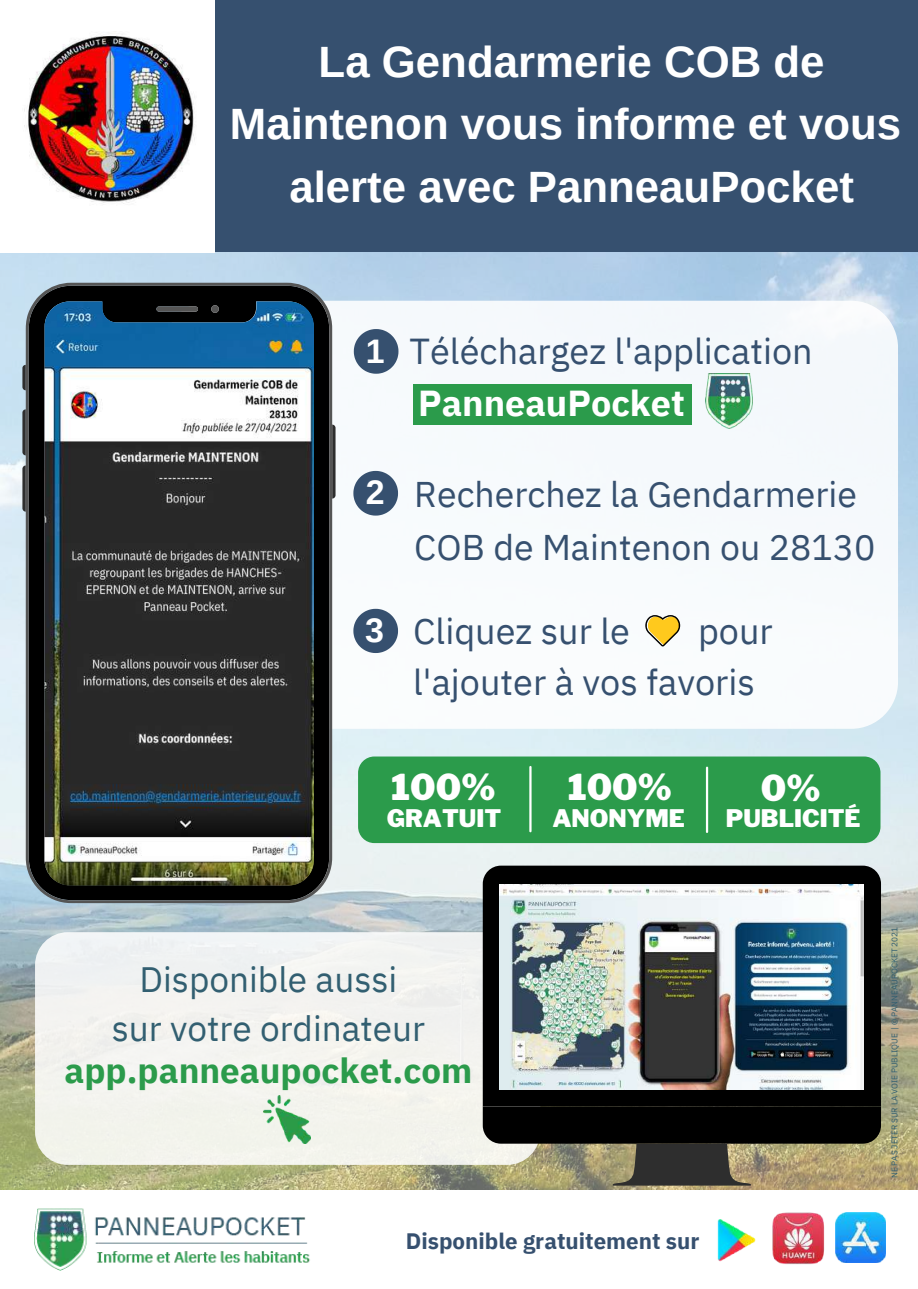
<style>
.page{position:relative;width:918px;height:1289px;background:#fff}
.page>*{position:absolute;margin:0;border:0;box-sizing:border-box;transform-origin:0 0}
.t1{font:700 43.8px/62.6px "Arimo";color:#fff;text-align:center}
.t2{font:36px/51.8px "IBM Plex Sans";color:#36506f}
.t3{font:700 36px "IBM Plex Sans";color:#fff}
.t4{font:35.7px/53.4px "IBM Plex Sans";color:#36506f}
.t5{font:900 35.4px "Libre Franklin";color:#fff}
.t6{font:35.25px/49.2px "IBM Plex Sans";color:#325f71;text-align:center}
.t7{font:700 34.95px "IBM Plex Sans";color:#2b9b4b}
.t8{font:700 33.9px "Arimo";color:#fff}
.t9{font:900 24px "Libre Franklin";color:#fff}
.t10{font:700 22.35px "IBM Plex Sans";color:#36506f}
.t11{font:8.25px "IBM Plex Sans";color:#325f71}
</style>
<div class="page">
<img style="left:0;top:252px;width:918px;height:938px">
<div style="left:214px;top:0;width:704px;height:252px;background:#36506f"></div>
<div style="left:164px;top:301px;width:734px;height:427px;background:#f7fafd;border-radius:47px"></div>
<div style="left:413px;top:384px;width:279px;height:41px;background:#2b9b4b"></div>
<div style="left:35px;top:932px;width:505px;height:232px;background:#f3f3ef;border-radius:33px"></div>
<div style="left:483px;top:865px;width:398px;height:241px;background:#000"></div>
<svg style="left:483px;top:1106px;width:398px;height:79px;background:#4d4939"></svg>
<img style="left:500px;top:884px;width:364px;height:204px">
<svg style="left:354px;top:329px;width:44px;height:44px"></svg>
<svg style="left:353px;top:471px;width:45px;height:44px"></svg>
<img style="left:264px;top:1095px;width:47px;height:47px">
<div style="left:358px;top:756px;width:523px;height:87px;background:#2b9b4b;border-radius:16px"></div>
<svg style="left:645px;top:615px;width:35px;height:31px"></svg>
<svg style="left:22px;top:365px;width:4px;height:25px"></svg>
<svg style="left:22px;top:409px;width:4px;height:46px"></svg>
<svg style="left:22px;top:465px;width:4px;height:46px"></svg>
<svg style="left:332px;top:424px;width:4px;height:74px"></svg>
<svg style="left:26px;top:283px;width:306px;height:620px;background:#444c50"></svg>
<svg style="left:353px;top:608px;width:45px;height:45px"></svg>
<img style="left:705px;top:373px;width:47px;height:56px">
<hr style="left:529px;top:766px;width:3px;height:65px;background:#fff">
<hr style="left:706px;top:767px;width:2px;height:64px;background:#fff">
<img style="left:717px;top:1219px;width:39px;height:43px">
<img style="left:836px;top:1212px;width:49px;height:50px">
<img style="left:772px;top:1212px;width:53px;height:52px">
<img style="left:34px;top:1208px;width:276px;height:61px">
<img style="left:24px;top:34px;width:171px;height:170px">
<p class="t1" style="left:230px;top:30px;width:673px">La Gendarmerie COB de<br>Maintenon vous informe et vous alerte avec PanneauPocket</p>
<p class="t8" style="left:366px;top:332px;width:20px">1</p>
<p class="t2" style="left:410px;top:324px;width:405px">Téléchargez l'application</p>
<p class="t3" style="left:418px;top:378px;width:268px">PanneauPocket</p>
<p class="t8" style="left:366px;top:473px;width:20px">2</p>
<p class="t4" style="left:414px;top:467px;width:463px">Recherchez la Gendarmerie<br>COB de Maintenon ou 28130</p>
<p class="t8" style="left:365px;top:611px;width:20px">3</p>
<p class="t2" style="left:413px;top:604px;width:218px">Cliquez sur le</p>
<p class="t2" style="left:413px;top:604px;width:361px;text-indent:285px">pour l'ajouter à vos favoris</p>
<p class="t5" style="left:391px;top:765px;width:106px">100%</p>
<p class="t5" style="left:568px;top:765px;width:106px">100%</p>
<p class="t9" style="left:387px;top:803px;width:116px">GRATUIT</p>
<p class="t9" style="left:552px;top:803px;width:134px">ANONYME</p>
<p class="t5" style="left:761px;top:766px;width:61px">0%</p>
<p class="t9" style="left:726px;top:803px;width:136px">PUBLICITÉ</p>
<p class="t6" style="left:112px;top:953px;width:315px">Disponible aussi sur votre ordinateur</p>
<p class="t7" style="left:65px;top:1046px;width:409px">app.panneaupocket.com</p>
<p class="t10" style="left:406px;top:1225px;width:295px">Disponible gratuitement sur</p>
<p class="t10" style="left:417px;top:1229px;width:295px">Disponible gratuitement sur</p>
<p class="t11" style="left:889px;top:1177px;width:253px;rotate:-90deg">NE PAS JETER SUR LA VOIE PUBLIQUE | © PANNEAUPOCKET 2021</p>
</div>
